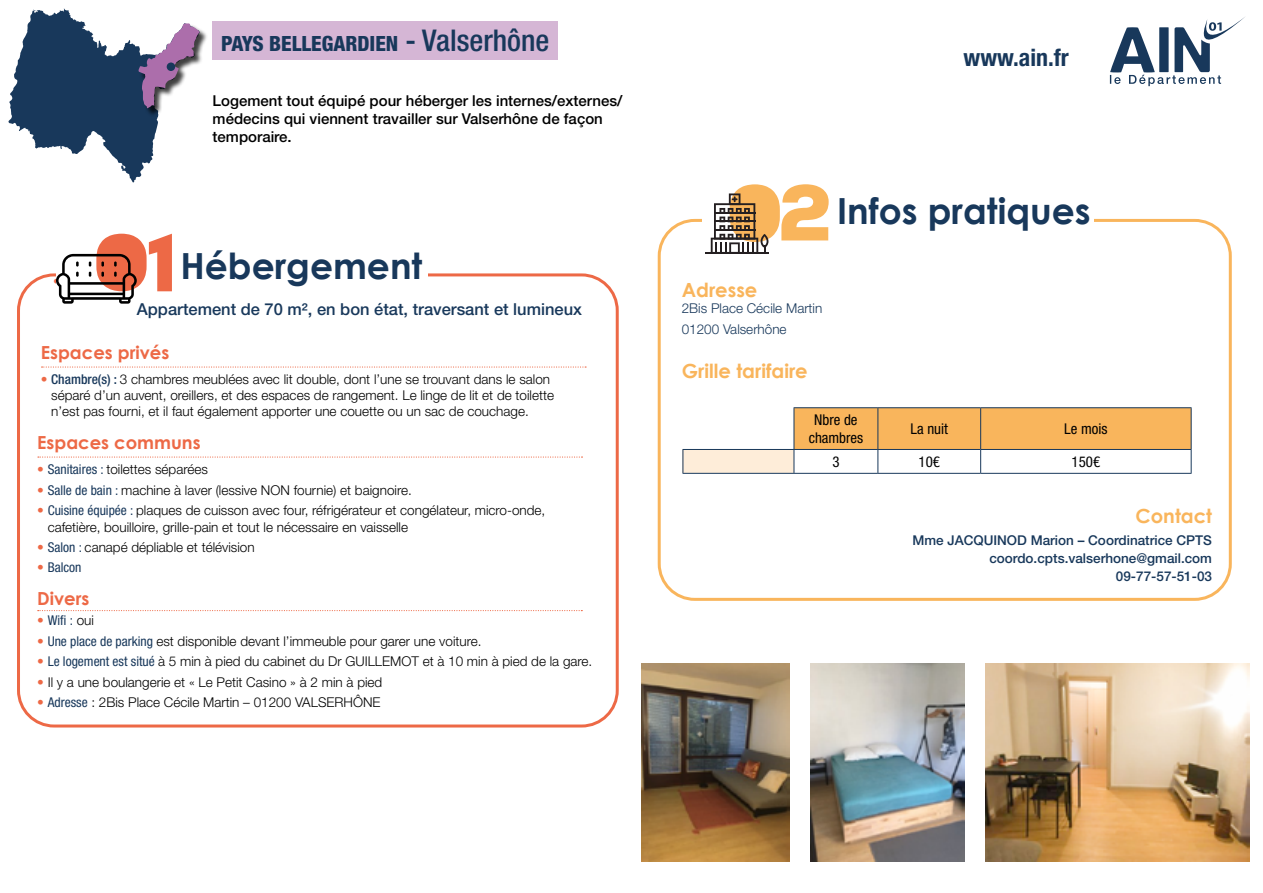
<style>
.page{position:relative;width:1263px;height:893px;background:#fff}
.page>*{position:absolute;margin:0;border:0;box-sizing:border-box;transform-origin:0 0}
.t1{font:700 36px "Century Gothic";color:#18385b}
.t2{font:700 condensed 23.85px "Helvetica Neue LT Pro";color:#18385b}
.t3{font:800 condensed 21px "Helvetica Neue LT Pro";color:#18385b}
.t4{font:700 19.5px "Century Gothic";color:#f9b55c}
.t5{font:700 18px "Century Gothic";color:#ed6946}
.t6{font:500 16.5px "Helvetica Neue LT Pro";color:#18385b}
.t7{font:500 15px/18px "Helvetica Neue LT Pro";color:#000}
.t8{font:condensed 14.85px/17.9px "Helvetica Neue LT Pro";color:#000;text-align:center}
.t9{font:300 13.5px/16.2px "Helvetica Neue LT Pro";color:#000}
.t10{font:500 13.5px/18px "Helvetica Neue LT Pro";color:#18385b;text-align:right}
.t11{font:300 13.5px/20.4px "Helvetica Neue LT Pro";color:#18385b}
.t12{font:condensed 13.5px "Helvetica Neue LT Pro";color:#18385b}
.t13{font:500 condensed 13.5px "Helvetica Neue LT Pro";color:#ed6946}
.s1{font-weight:500;font-size:30px}
.s2{font-weight:500;font-stretch:condensed;color:#ed6946}
.s3{font-weight:500;font-stretch:condensed;color:#18385b}
.s4{font-weight:400;font-stretch:condensed;color:#18385b}
.s5{font-weight:500;color:#ed6946}
.s6{font-weight:300;font-stretch:normal;color:#000}
.s7{color:#ed6946}
</style>
<div class="page">
<svg style="left:1110px;top:17px;width:135px;height:69px"></svg>
<div style="left:213px;top:21px;width:345px;height:39px;background:#d5b6d5"></div>
<div style="left:658px;top:219px;width:574px;height:382px;border:3px solid #f9b55c;border-radius:36px"></div>
<div style="left:702px;top:182px;width:392px;height:62px;background:#fff"></div>
<div style="left:683px;top:449px;width:111px;height:24px;background:#feedd9"></div>
<hr style="left:793px;top:407px;width:85px;height:1px;background:#18385b">
<hr style="left:878px;top:407px;width:103px;height:1px;background:#18385b">
<hr style="left:981px;top:407px;width:210px;height:1px;background:#18385b">
<hr style="left:682px;top:449px;width:112px;height:1px;background:#18385b">
<svg style="left:682px;top:450px;width:1px;height:23px"></svg>
<svg style="left:793px;top:408px;width:399px;height:65px"></svg>
<hr style="left:682px;top:473px;width:112px;height:1px;background:#18385b">
<hr style="left:794px;top:473px;width:84px;height:1px;background:#18385b">
<hr style="left:878px;top:473px;width:103px;height:1px;background:#18385b">
<hr style="left:981px;top:473px;width:210px;height:1px;background:#18385b">
<hr style="left:705px;top:252px;width:64px;height:2px;background:#241f21">
<svg style="left:711px;top:184px;width:118px;height:68px"></svg>
<img style="left:810px;top:664px;width:155px;height:198px">
<img style="left:641px;top:664px;width:149px;height:198px">
<img style="left:985px;top:664px;width:264px;height:198px">
<svg style="left:38px;top:610px;width:544px;height:1px"></svg>
<div style="left:17px;top:273px;width:602px;height:454px;border:3px solid #ed6946;border-radius:36px"></div>
<div style="left:56px;top:234px;width:371px;height:67px;background:#fff"></div>
<svg style="left:56px;top:234px;width:116px;height:70px"></svg>
<svg style="left:42px;top:366px;width:544px;height:2px"></svg>
<div style="left:139px;top:24px;width:69px;height:93px;background:#000;opacity:.75"></div>
<svg style="left:9px;top:9px;width:191px;height:173px"></svg>
<div style="left:167px;top:63px;width:8px;height:8px;background:#18385b;border-radius:50%"></div>
<svg style="left:38px;top:456px;width:544px;height:2px"></svg>
<h3 class="t3" style="left:221px;top:31px;width:330px">PAYS BELLEGARDIEN <span class="s1">- Valserhône</span></h3>
<p class="t7" style="left:213px;top:92px;width:411px">Logement tout équipé pour héberger les internes/externes/ médecins qui viennent travailler sur Valserhône de façon temporaire.</p>
<h1 class="t1" style="left:180px;top:238px;width:243px">Hébergement</h1>
<p class="t6" style="left:137px;top:299px;width:447px">Appartement de 70 m², en bon état, traversant et lumineux</p>
<h3 class="t5" style="left:41px;top:338px;width:130px">Espaces privés</h3>
<p class="t9" style="left:51px;top:371px;width:504px;text-indent:-11px"><span class="s2">•</span> <span class="s3">Chambre(s) :</span> 3 chambres meublées avec lit double, dont l’une se trouvant dans le salon séparé d’un auvent, oreillers, et des espaces de rangement. Le linge de lit et de toilette n’est pas fourni, et il faut également apporter une couette ou un sac de couchage.</p>
<h3 class="t5" style="left:37px;top:428px;width:165px">Espaces communs</h3>
<p class="t9" style="left:37px;top:461px;width:172px"><span class="s2">•</span> <span class="s4">Sanitaires :</span> toilettes séparées</p>
<p class="t9" style="left:37px;top:482px;width:376px"><span class="s2">•</span> <span class="s4">Salle de bain :</span> machine à laver (lessive NON fournie) et baignoire.</p>
<p class="t9" style="left:48px;top:502px;width:499px;text-indent:-11px"><span class="s2">•</span> <span class="s4">Cuisine équipée :</span> plaques de cuisson avec four, réfrigérateur et congélateur, micro-onde, cafetière, bouilloire, grille-pain et tout le nécessaire en vaisselle</p>
<p class="t9" style="left:37px;top:539px;width:219px"><span class="s2">•</span> <span class="s4">Salon :</span> canapé dépliable et télévision</p>
<p class="t12" style="left:37px;top:560px;width:46px"><span class="s5">•</span> Balcon</p>
<p class="t13" style="left:53px;top:273px;width:8px">•</p>
<h3 class="t5" style="left:37px;top:585px;width:54px">Divers</h3>
<p class="t12" style="left:37px;top:612px;width:58px"><span class="s5">•</span> Wifi : <span class="s6">oui</span></p>
<p class="t9" style="left:37px;top:632px;width:446px"><span class="s2">•</span> <span class="s4">Une place de parking</span> est disponible devant l’immeuble pour garer une voiture.</p>
<p class="t9" style="left:37px;top:653px;width:557px"><span class="s2">•</span> <span class="s4">Le logement est situé</span> à 5 min à pied du cabinet du Dr GUILLEMOT et à 10 min à pied de la gare.</p>
<p class="t9" style="left:37px;top:673px;width:347px"><span class="s2">•</span> Il y a une boulangerie et « Le Petit Casino » à 2 min à pied</p>
<p class="t9" style="left:37px;top:694px;width:345px"><span class="s7">•</span> <span class="s4">Adresse</span> : 2Bis Place Cécile Martin – 01200 VALSERHÔNE</p>
<h2 class="t2" style="left:964px;top:43px;width:107px">www.ain.fr</h2>
<h1 class="t1" style="left:837px;top:183px;width:255px">Infos pratiques</h1>
<h3 class="t4" style="left:682px;top:275px;width:77px">Adresse</h3>
<p class="t11" style="left:682px;top:298px;width:142px">2Bis Place Cécile Martin<br>01200 Valserhône</p>
<h3 class="t4" style="left:682px;top:356px;width:127px">Grille tarifaire</h3>
<p class="t8" style="left:809px;top:411px;width:56px">Nbre de chambres</p>
<p class="t8" style="left:910px;top:420px;width:39px">La nuit</p>
<p class="t8" style="left:1064px;top:420px;width:45px">Le mois</p>
<p class="t8" style="left:832px;top:452px;width:9px">3</p>
<p class="t8" style="left:918px;top:452px;width:23px">10€</p>
<p class="t8" style="left:1072px;top:452px;width:30px">150€</p>
<h3 class="t4" style="left:1135px;top:501px;width:78px">Contact</h3>
<p class="t10" style="left:912px;top:531px;width:301px">Mme JACQUINOD Marion – Coordinatrice CPTS coordo.cpts.valserhone@gmail.com<br>09-77-57-51-03</p>
</div>
